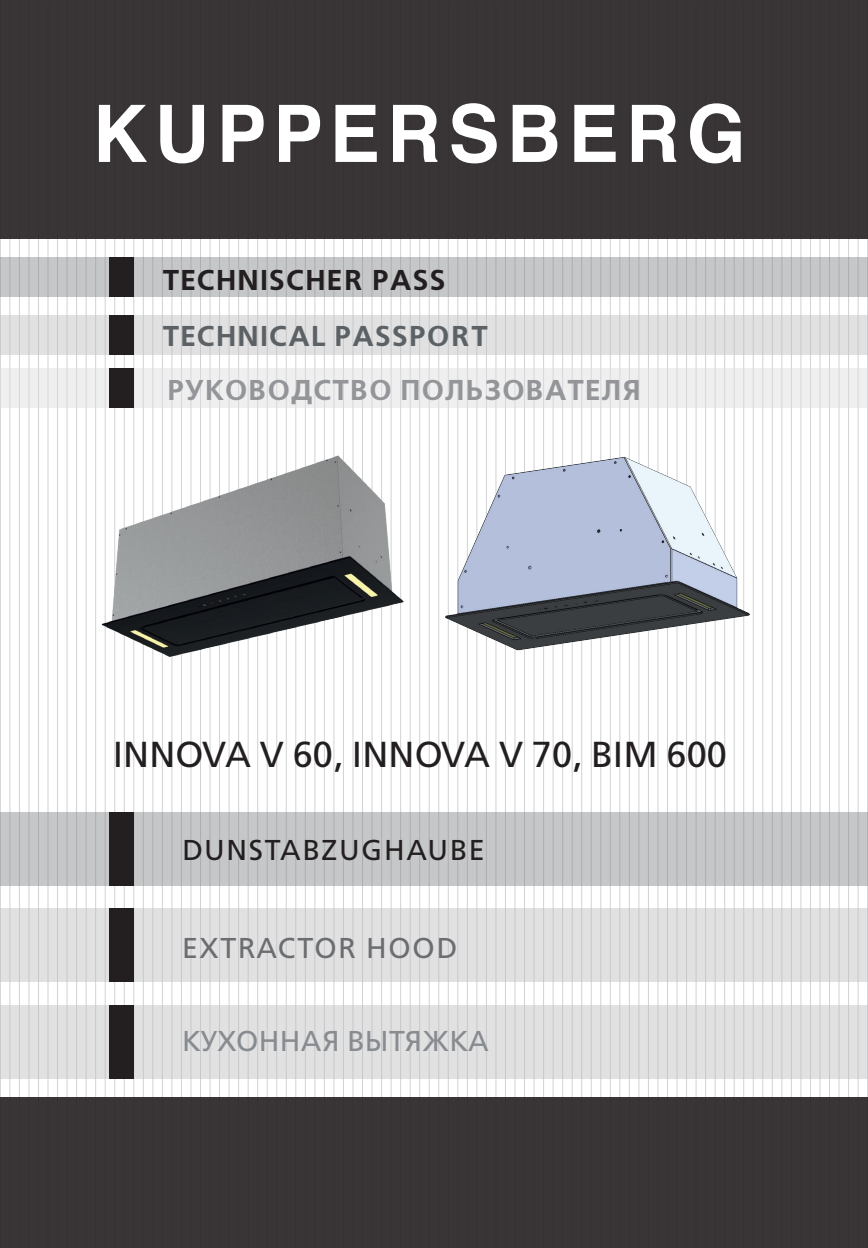
<style>
.page{position:relative;width:868px;height:1248px;background:#fff}
.page>*{position:absolute;margin:0;border:0;box-sizing:border-box;transform-origin:0 0}
.t1{font:36px "Free Set C";letter-spacing:.005em;color:#231f20}
.t2{font:700 28.6px "Free Set C";letter-spacing:.04em;color:#939598}
.t3{font:700 28.6px "Free Set C";letter-spacing:.04em;color:#5b6165}
.t4{font:700 28.6px "Free Set C";letter-spacing:.04em;color:#231f20}
.t5{font:28.6px "Free Set C";letter-spacing:.01em;color:#888c90}
.t6{font:28.6px "Free Set C";letter-spacing:.06em;color:#231f20}
.t7{font:28.6px "Free Set C";letter-spacing:.06em;color:#6c6d70}
</style>
<div class="page">
<hr style="left:95px;top:1px;width:1px;height:1246px;background:#d1d2d4">
<hr style="left:190px;top:1px;width:1px;height:1246px;background:#d1d2d4">
<hr style="left:286px;top:1px;width:1px;height:1246px;background:#d1d2d4">
<hr style="left:686px;top:1px;width:1px;height:1246px;background:#d1d2d4">
<hr style="left:381px;top:1px;width:1px;height:1246px;background:#d1d2d4">
<hr style="left:781px;top:1px;width:1px;height:1246px;background:#d1d2d4">
<hr style="left:476px;top:1px;width:1px;height:1246px;background:#d1d2d4">
<hr style="left:571px;top:1px;width:1px;height:1246px;background:#d1d2d4">
<hr style="left:0;top:1px;width:1px;height:1246px;background:#d1d2d4">
<hr style="left:105px;top:1px;width:1px;height:1246px;background:#d1d2d4">
<hr style="left:200px;top:1px;width:1px;height:1246px;background:#d1d2d4">
<hr style="left:295px;top:1px;width:1px;height:1246px;background:#d1d2d4">
<hr style="left:695px;top:1px;width:1px;height:1246px;background:#d1d2d4">
<hr style="left:390px;top:1px;width:1px;height:1246px;background:#d1d2d4">
<hr style="left:790px;top:1px;width:1px;height:1246px;background:#d1d2d4">
<hr style="left:486px;top:1px;width:1px;height:1246px;background:#d1d2d4">
<hr style="left:581px;top:1px;width:1px;height:1246px;background:#d1d2d4">
<hr style="left:10px;top:1px;width:1px;height:1246px;background:#d1d2d4">
<hr style="left:114px;top:1px;width:1px;height:1246px;background:#d1d2d4">
<hr style="left:210px;top:1px;width:1px;height:1246px;background:#d1d2d4">
<hr style="left:305px;top:1px;width:1px;height:1246px;background:#d1d2d4">
<hr style="left:705px;top:1px;width:1px;height:1246px;background:#d1d2d4">
<hr style="left:400px;top:1px;width:1px;height:1246px;background:#d1d2d4">
<hr style="left:800px;top:1px;width:1px;height:1246px;background:#d1d2d4">
<hr style="left:495px;top:1px;width:1px;height:1246px;background:#d1d2d4">
<hr style="left:590px;top:1px;width:1px;height:1246px;background:#d1d2d4">
<hr style="left:19px;top:1px;width:1px;height:1246px;background:#d1d2d4">
<hr style="left:124px;top:1px;width:1px;height:1246px;background:#d1d2d4">
<hr style="left:219px;top:1px;width:1px;height:1246px;background:#d1d2d4">
<hr style="left:314px;top:1px;width:1px;height:1246px;background:#d1d2d4">
<hr style="left:714px;top:1px;width:1px;height:1246px;background:#d1d2d4">
<hr style="left:410px;top:1px;width:1px;height:1246px;background:#d1d2d4">
<hr style="left:810px;top:1px;width:1px;height:1246px;background:#d1d2d4">
<hr style="left:505px;top:1px;width:1px;height:1246px;background:#d1d2d4">
<hr style="left:600px;top:1px;width:1px;height:1246px;background:#d1d2d4">
<hr style="left:29px;top:1px;width:1px;height:1246px;background:#d1d2d4">
<hr style="left:133px;top:1px;width:1px;height:1246px;background:#d1d2d4">
<hr style="left:229px;top:1px;width:1px;height:1246px;background:#d1d2d4">
<hr style="left:324px;top:1px;width:1px;height:1246px;background:#d1d2d4">
<hr style="left:724px;top:1px;width:1px;height:1246px;background:#d1d2d4">
<hr style="left:419px;top:1px;width:1px;height:1246px;background:#d1d2d4">
<hr style="left:819px;top:1px;width:1px;height:1246px;background:#d1d2d4">
<hr style="left:514px;top:1px;width:1px;height:1246px;background:#d1d2d4">
<hr style="left:610px;top:1px;width:1px;height:1246px;background:#d1d2d4">
<hr style="left:38px;top:1px;width:1px;height:1246px;background:#d1d2d4">
<hr style="left:143px;top:1px;width:1px;height:1246px;background:#d1d2d4">
<hr style="left:238px;top:1px;width:1px;height:1246px;background:#d1d2d4">
<hr style="left:333px;top:1px;width:1px;height:1246px;background:#d1d2d4">
<hr style="left:733px;top:1px;width:1px;height:1246px;background:#d1d2d4">
<hr style="left:429px;top:1px;width:1px;height:1246px;background:#d1d2d4">
<hr style="left:829px;top:1px;width:1px;height:1246px;background:#d1d2d4">
<hr style="left:524px;top:1px;width:1px;height:1246px;background:#d1d2d4">
<hr style="left:619px;top:1px;width:1px;height:1246px;background:#d1d2d4">
<hr style="left:48px;top:1px;width:1px;height:1246px;background:#d1d2d4">
<hr style="left:152px;top:1px;width:1px;height:1246px;background:#d1d2d4">
<hr style="left:248px;top:1px;width:1px;height:1246px;background:#d1d2d4">
<hr style="left:343px;top:1px;width:1px;height:1246px;background:#d1d2d4">
<hr style="left:743px;top:1px;width:1px;height:1246px;background:#d1d2d4">
<hr style="left:438px;top:1px;width:1px;height:1246px;background:#d1d2d4">
<hr style="left:838px;top:1px;width:1px;height:1246px;background:#d1d2d4">
<hr style="left:533px;top:1px;width:1px;height:1246px;background:#d1d2d4">
<hr style="left:629px;top:1px;width:1px;height:1246px;background:#d1d2d4">
<hr style="left:57px;top:1px;width:1px;height:1246px;background:#d1d2d4">
<hr style="left:162px;top:1px;width:1px;height:1246px;background:#d1d2d4">
<hr style="left:257px;top:1px;width:1px;height:1246px;background:#d1d2d4">
<hr style="left:352px;top:1px;width:1px;height:1246px;background:#d1d2d4">
<hr style="left:752px;top:1px;width:1px;height:1246px;background:#d1d2d4">
<hr style="left:448px;top:1px;width:1px;height:1246px;background:#d1d2d4">
<hr style="left:848px;top:1px;width:1px;height:1246px;background:#d1d2d4">
<hr style="left:543px;top:1px;width:1px;height:1246px;background:#d1d2d4">
<hr style="left:638px;top:1px;width:1px;height:1246px;background:#d1d2d4">
<hr style="left:67px;top:1px;width:1px;height:1246px;background:#d1d2d4">
<hr style="left:171px;top:1px;width:1px;height:1246px;background:#d1d2d4">
<hr style="left:267px;top:1px;width:1px;height:1246px;background:#d1d2d4">
<hr style="left:667px;top:1px;width:1px;height:1246px;background:#d1d2d4">
<hr style="left:362px;top:1px;width:1px;height:1246px;background:#d1d2d4">
<hr style="left:762px;top:1px;width:1px;height:1246px;background:#d1d2d4">
<hr style="left:457px;top:1px;width:1px;height:1246px;background:#d1d2d4">
<hr style="left:857px;top:1px;width:1px;height:1246px;background:#d1d2d4">
<hr style="left:552px;top:1px;width:1px;height:1246px;background:#d1d2d4">
<hr style="left:648px;top:1px;width:1px;height:1246px;background:#d1d2d4">
<hr style="left:76px;top:1px;width:1px;height:1246px;background:#d1d2d4">
<hr style="left:181px;top:1px;width:1px;height:1246px;background:#d1d2d4">
<hr style="left:276px;top:1px;width:1px;height:1246px;background:#d1d2d4">
<hr style="left:676px;top:1px;width:1px;height:1246px;background:#d1d2d4">
<hr style="left:371px;top:1px;width:1px;height:1246px;background:#d1d2d4">
<hr style="left:771px;top:1px;width:1px;height:1246px;background:#d1d2d4">
<hr style="left:467px;top:1px;width:1px;height:1246px;background:#d1d2d4">
<hr style="left:867px;top:1px;width:1px;height:1246px;background:#d1d2d4">
<hr style="left:562px;top:1px;width:1px;height:1246px;background:#d1d2d4">
<hr style="left:657px;top:1px;width:1px;height:1246px;background:#d1d2d4">
<hr style="left:86px;top:1px;width:1px;height:1246px;background:#d1d2d4">
<div style="left:0;top:0;width:867px;height:239px;background:#393536"></div>
<svg style="left:0;top:257px;width:867px;height:40px;background:#c3c4c5"></svg>
<svg style="left:1px;top:315px;width:866px;height:40px;background:#dddddf"></svg>
<svg style="left:1px;top:368px;width:866px;height:39px;fill:#efeff0"></svg>
<div style="left:0;top:1096px;width:867px;height:151px;background:#393536"></div>
<svg style="left:99px;top:105px;width:48px;height:57px"></svg>
<svg style="left:160px;top:105px;width:44px;height:58px"></svg>
<svg style="left:222px;top:105px;width:41px;height:57px"></svg>
<svg style="left:279px;top:105px;width:41px;height:57px"></svg>
<svg style="left:335px;top:105px;width:42px;height:57px"></svg>
<svg style="left:393px;top:105px;width:44px;height:57px"></svg>
<svg style="left:451px;top:103px;width:45px;height:60px"></svg>
<svg style="left:512px;top:105px;width:45px;height:57px"></svg>
<svg style="left:574px;top:105px;width:41px;height:57px"></svg>
<svg style="left:631px;top:105px;width:45px;height:57px"></svg>
<svg style="left:690px;top:103px;width:50px;height:60px"></svg>
<div style="left:110px;top:257px;width:24px;height:40px;background:#231f20"></div>
<div style="left:110px;top:315px;width:24px;height:40px;background:#231f20"></div>
<div style="left:110px;top:368px;width:24px;height:39px;background:#231f20"></div>
<svg style="left:0;top:812px;width:867px;height:73px;background:#c3c4c5"></svg>
<svg style="left:1px;top:908px;width:866px;height:73px;background:#dddedf"></svg>
<svg style="left:1px;top:1004px;width:866px;height:73px;background:#dededf"></svg>
<div style="left:110px;top:812px;width:24px;height:73px;background:#231f20"></div>
<div style="left:110px;top:908px;width:24px;height:73px;background:#231f20"></div>
<div style="left:110px;top:1004px;width:24px;height:73px;background:#231f20"></div>
<img style="left:101px;top:450px;width:303px;height:212px">
<img style="left:438px;top:450px;width:312px;height:216px">
<p class="t4" style="left:163px;top:264px;width:284px">TECHNISCHER PASS</p>
<p class="t3" style="left:163px;top:319px;width:326px">TECHNICAL PASSPORT</p>
<p class="t2" style="left:167px;top:373px;width:475px">РУКОВОДСТВО ПОЛЬЗОВАТЕЛЯ</p>
<p class="t1" style="left:113px;top:735px;width:615px">INNOVA V 60, INNOVA V 70, BIM 600</p>
<p class="t6" style="left:182px;top:834px;width:304px">DUNSTABZUGHAUBE</p>
<p class="t7" style="left:182px;top:932px;width:277px">EXTRACTOR HOOD</p>
<p class="t5" style="left:182px;top:1025px;width:308px">КУХОННАЯ ВЫТЯЖКА</p>
</div>
